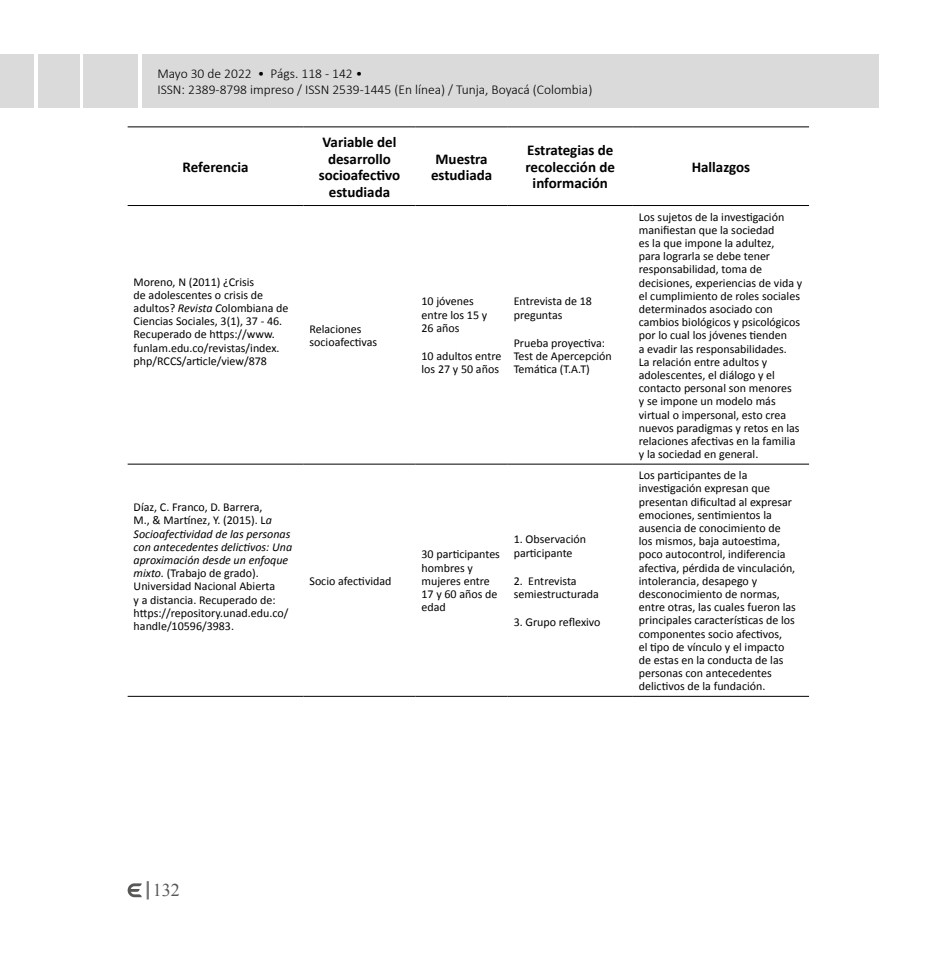
<style>
.page{position:relative;width:936px;height:978px;background:#fff}
.page>*{position:absolute;margin:0;border:0;box-sizing:border-box;transform-origin:0 0}
.t1{font:18px "Times New Roman";color:#575756}
.t2{font:700 15px/16.5px "Calibri";color:#000;text-align:center}
.t3{font:300 13.5px/16.2px "Calibri";color:#000}
.t4{font:12px/13.2px "Calibri";color:#000}
.s1{font-style:italic}
</style>
<div class="page">
<svg style="left:128px;top:881px;width:21px;height:18px"></svg>
<div style="left:38px;top:54px;width:41px;height:54px;background:#dadada"></div>
<div style="left:0;top:54px;width:34px;height:54px;background:#dadada"></div>
<div style="left:83px;top:54px;width:55px;height:54px;background:#dadada"></div>
<div style="left:142px;top:54px;width:736px;height:54px;background:#dadada"></div>
<hr style="left:128px;top:126px;width:175px;height:1px;background:#000">
<hr style="left:303px;top:126px;width:112px;height:1px;background:#000">
<hr style="left:415px;top:126px;width:92px;height:1px;background:#000">
<hr style="left:507px;top:126px;width:125px;height:1px;background:#000">
<hr style="left:632px;top:126px;width:177px;height:1px;background:#000">
<hr style="left:128px;top:696px;width:175px;height:1px;background:#000">
<hr style="left:303px;top:696px;width:112px;height:1px;background:#000">
<hr style="left:415px;top:696px;width:92px;height:1px;background:#000">
<hr style="left:507px;top:696px;width:125px;height:1px;background:#000">
<hr style="left:632px;top:696px;width:177px;height:1px;background:#000">
<hr style="left:128px;top:205px;width:175px;height:1px;background:#000">
<hr style="left:303px;top:205px;width:112px;height:1px;background:#000">
<hr style="left:415px;top:205px;width:92px;height:1px;background:#000">
<hr style="left:507px;top:205px;width:125px;height:1px;background:#000">
<hr style="left:632px;top:205px;width:177px;height:1px;background:#000">
<hr style="left:128px;top:464px;width:175px;height:1px;background:#000">
<hr style="left:303px;top:464px;width:112px;height:1px;background:#000">
<hr style="left:415px;top:464px;width:92px;height:1px;background:#000">
<hr style="left:507px;top:464px;width:125px;height:1px;background:#000">
<hr style="left:632px;top:464px;width:177px;height:1px;background:#000">
<p class="t3" style="left:157px;top:64px;width:436px">Mayo 30 de 2022 • Págs. 118 - 142 •<br>ISSN: 2389-8798 impreso / ISSN 2539-1445 (En línea) / Tunja, Boyacá (Colombia)</p>
<p class="t2" style="left:183px;top:159px;width:67px">Referencia</p>
<p class="t2" style="left:319px;top:134px;width:83px">Variable del desarrollo socioafectivo estudiada</p>
<p class="t2" style="left:431px;top:150px;width:63px">Muestra estudiada</p>
<p class="t2" style="left:525px;top:142px;width:91px">Estrategias de recolección de información</p>
<p class="t4" style="left:134px;top:275px;width:156px">Moreno, N (2011) ¿Crisis<br>de adolescentes o crisis de adultos? <span class="s1">Revista C</span>olombiana de<br>Ciencias Sociales, 3(1), 37 - 46.<br>Recuperado de https://www. funlam.edu.co/revistas/index. php/RCCS/article/view/878</p>
<p class="t4" style="left:309px;top:322px;width:69px">Relaciones socioafectivas</p>
<p class="t4" style="left:421px;top:295px;width:67px">10 jóvenes entre los 15 y<br>26 años</p>
<p class="t4" style="left:421px;top:349px;width:81px">10 adultos entre los 27 y 50 años</p>
<p class="t4" style="left:513px;top:295px;width:80px">Entrevista de 18 preguntas</p>
<p class="t4" style="left:513px;top:336px;width:100px">Prueba proyectiva:<br>Test de Apercepción<br>Temática (T.A.T)</p>
<p class="t4" style="left:134px;top:501px;width:160px">Díaz, C. Franco, D. Barrera,<br>M., &amp; Martínez, Y. (2015). L<span class="s1">a<br>Socioafectividad de las personas con antecedentes delictivos: Una aproximación desde un enfoque mixto.</span> (Trabajo de grado).<br>Universidad Nacional Abierta<br>y a distancia. Recuperado de: https://repository.unad.edu.co/ handle/10596/3983.</p>
<p class="t4" style="left:309px;top:574px;width:84px">Socio afectividad</p>
<p class="t4" style="left:421px;top:548px;width:80px">30 participantes hombres y mujeres entre<br>17 y 60 años de edad</p>
<p class="t4" style="left:513px;top:533px;width:74px">1. Observación participante</p>
<p class="t4" style="left:513px;top:574px;width:87px">2. Entrevista semiestructurada</p>
<p class="t4" style="left:513px;top:616px;width:88px">3. Grupo reflexivo</p>
<p class="t2" style="left:691px;top:159px;width:60px">Hallazgos</p>
<p class="t4" style="left:638px;top:210px;width:165px">Los sujetos de la investigación manifiestan que la sociedad<br>es la que impone la adultez,<br>para lograrla se debe tener responsabilidad, toma de decisiones, experiencias de vida y el cumplimiento de roles sociales determinados asociado con cambios biológicos y psicológicos por lo cual los jóvenes tienden<br>a evadir las responsabilidades.<br>La relación entre adultos y adolescentes, el diálogo y el contacto personal son menores<br>y se impone un modelo más virtual o impersonal, esto crea nuevos paradigmas y retos en las relaciones afectivas en la familia y la sociedad en general.</p>
<p class="t4" style="left:638px;top:469px;width:158px">Los participantes de la investigación expresan que presentan dificultad al expresar emociones, sentimientos la ausencia de conocimiento de los mismos, baja autoestima, poco autocontrol, indiferencia afectiva, pérdida de vinculación, intolerancia, desapego y desconocimiento de normas, entre otras, las cuales fueron las principales características de los componentes socio afectivos,<br>el tipo de vínculo y el impacto de estas en la conducta de las personas con antecedentes delictivos de la fundación.</p>
<h1 class="t1" style="left:153px;top:878px;width:28px">132</h1>
</div>
